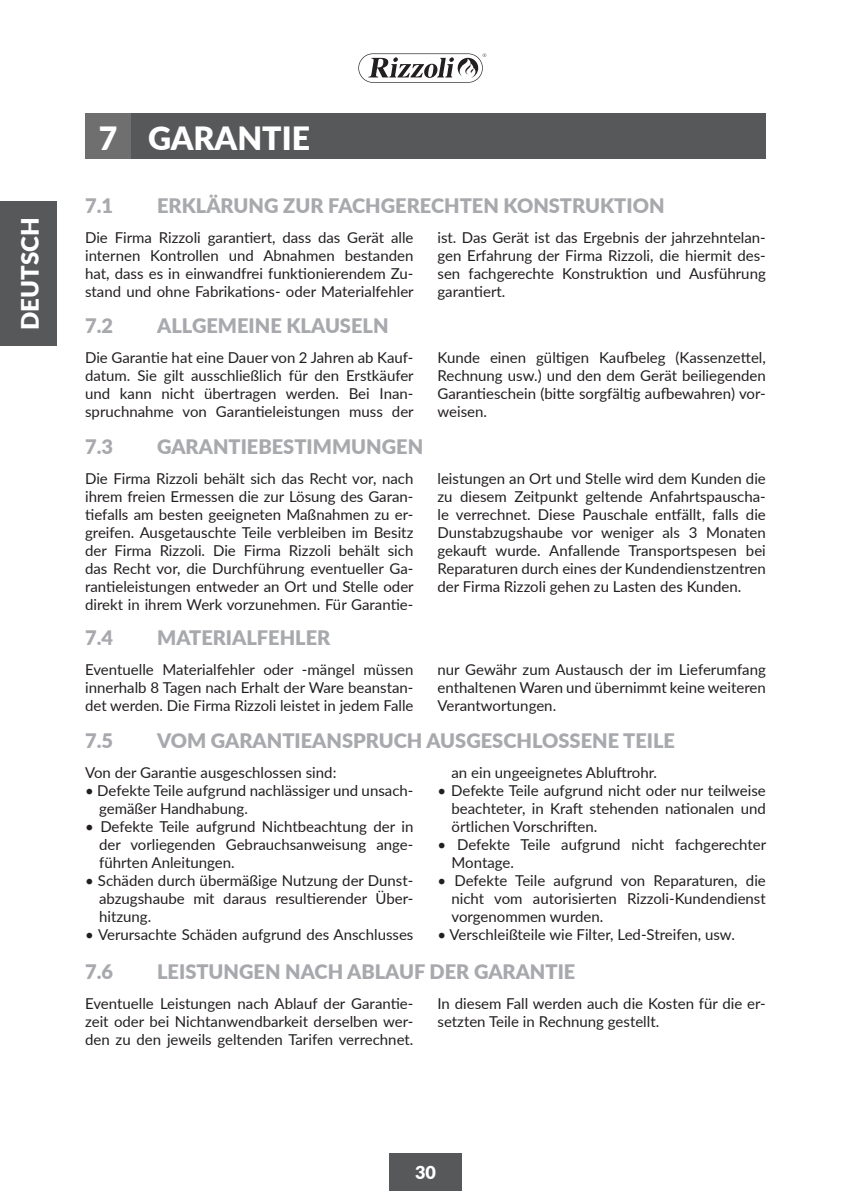
<style>
.page{position:relative;width:851px;height:1191px;background:#fff}
.page>*{position:absolute;margin:0;border:0;box-sizing:border-box;transform-origin:0 0}
.t1{font:900 32px "Lato";color:#fff}
.t2{font:900 24px "Lato";color:#fff}
.t3{font:900 20px "Lato";color:#a8a9ad}
.t4{font:900 18px "Lato";color:#fff}
.Normale{font:15px/18px "Lato";color:#231f20;text-align:justify}
</style>
<div class="page">
<svg style="left:358px;top:53px;width:128px;height:30px"></svg>
<div style="left:0;top:202px;width:56px;height:144px;background:#57585a"></div>
<div style="left:389px;top:1153px;width:72px;height:38px;background:#57585a"></div>
<div style="left:85px;top:113px;width:46px;height:46px;background:#706f6f"></div>
<div style="left:131px;top:113px;width:634px;height:46px;background:#57585a"></div>
<h2 class="t2" style="left:12px;top:330px;width:114px;rotate:-90deg">DEUTSCH</h2>
<p class="t1" style="left:99px;top:114px;width:20px">7</p>
<p class="t1" style="left:148px;top:114px;width:163px">GARANTIE</p>
<p class="t3" style="left:85px;top:191px;width:29px">7.1</p>
<p class="t3" style="left:157px;top:191px;width:509px">ERKLÄRUNG ZUR FACHGERECHTEN KONSTRUKTION</p>
<p class="Normale" style="left:85px;top:228px;width:330px">Die Firma Rizzoli garantiert, dass das Gerät alle internen Kontrollen und Abnahmen bestanden hat, dass es in einwandfrei funktionierendem Zu&shy;stand und ohne Fabrikations- oder Materialfehler</p>
<p class="Normale" style="left:437px;top:228px;width:330px">ist. Das Gerät ist das Ergebnis der jahrzehntelan&shy;gen Erfahrung der Firma Rizzoli, die hiermit des&shy;sen fachgerechte Konstruktion und Ausführung garantiert.</p>
<p class="t3" style="left:85px;top:311px;width:29px">7.2</p>
<p class="t3" style="left:157px;top:311px;width:233px">ALLGEMEINE KLAUSELN</p>
<p class="Normale" style="left:85px;top:348px;width:330px">Die Garantie hat eine Dauer von 2 Jahren ab Kauf&shy;datum. Sie gilt ausschließlich für den Erstkäufer und kann nicht übertragen werden. Bei Inan&shy;spruchnahme von Garantieleistungen muss der</p>
<p class="Normale" style="left:437px;top:348px;width:330px">Kunde einen gültigen Kaufbeleg (Kassenzettel, Rechnung usw.) und den dem Gerät beiliegenden Garantieschein (bitte sorgfältig aufbewahren) vor&shy;weisen.</p>
<p class="t3" style="left:85px;top:431px;width:29px">7.3</p>
<p class="t3" style="left:157px;top:431px;width:267px">GARANTIEBESTIMMUNGEN</p>
<p class="Normale" style="left:85px;top:468px;width:330px">Die Firma Rizzoli behält sich das Recht vor, nach ihrem freien Ermessen die zur Lösung des Garan&shy;tiefalls am besten geeigneten Maßnahmen zu er&shy;greifen. Ausgetauschte Teile verbleiben im Besitz der Firma Rizzoli. Die Firma Rizzoli behält sich das Recht vor, die Durchführung eventueller Ga&shy;rantieleistungen entweder an Ort und Stelle oder direkt in ihrem Werk vorzunehmen. Für Garantie-</p>
<p class="Normale" style="left:437px;top:468px;width:330px">leistungen an Ort und Stelle wird dem Kunden die zu diesem Zeitpunkt geltende Anfahrtspauscha&shy;le verrechnet. Diese Pauschale entfällt, falls die Dunstabzugshaube vor weniger als 3 Monaten gekauft wurde. Anfallende Transportspesen bei Reparaturen durch eines der Kundendienstzentren der Firma Rizzoli gehen zu Lasten des Kunden.</p>
<p class="t3" style="left:85px;top:622px;width:29px">7.4</p>
<p class="t3" style="left:157px;top:622px;width:175px">MATERIALFEHLER</p>
<p class="Normale" style="left:85px;top:660px;width:330px">Eventuelle Materialfehler oder -mängel müssen innerhalb 8 Tagen nach Erhalt der Ware beanstan&shy;det werden. Die Firma Rizzoli leistet in jedem Falle</p>
<p class="Normale" style="left:437px;top:660px;width:330px">nur Gewähr zum Austausch der im Lieferumfang enthaltenen Waren und übernimmt keine weiteren Verantwortungen.</p>
<p class="t3" style="left:85px;top:726px;width:29px">7.5</p>
<p class="t3" style="left:157px;top:726px;width:519px">VOM GARANTIEANSPRUCH AUSGESCHLOSSENE TEILE</p>
<p class="Normale" style="left:85px;top:763px;width:253px">Von der Garantie ausgeschlossen sind:</p>
<p class="Normale" style="left:99px;top:781px;width:316px;text-indent:-14px">• Defekte Teile aufgrund nachlässiger und unsach&shy;gemäßer Handhabung.</p>
<p class="Normale" style="left:99px;top:817px;width:316px;text-indent:-14px">• Defekte Teile aufgrund Nichtbeachtung der in der vorliegenden Gebrauchsanweisung ange&shy;führten Anleitungen.</p>
<p class="Normale" style="left:99px;top:871px;width:316px;text-indent:-14px">• Schäden durch übermäßige Nutzung der Dunst&shy;abzugshaube mit daraus resultierender Über&shy;hitzung.</p>
<p class="Normale" style="left:85px;top:925px;width:330px">• Verursachte Schäden aufgrund des Anschlusses</p>
<p class="Normale" style="left:451px;top:763px;width:207px">an ein ungeeignetes Abluftrohr.</p>
<p class="Normale" style="left:451px;top:781px;width:316px;text-indent:-14px">• Defekte Teile aufgrund nicht oder nur teilweise beachteter, in Kraft stehenden nationalen und örtlichen Vorschriften.</p>
<p class="Normale" style="left:451px;top:835px;width:316px;text-indent:-14px">• Defekte Teile aufgrund nicht fachgerechter<br>Montage.</p>
<p class="Normale" style="left:451px;top:871px;width:316px;text-indent:-14px">• Defekte Teile aufgrund von Reparaturen, die nicht vom autorisierten Rizzoli-Kundendienst vorgenommen wurden.</p>
<p class="Normale" style="left:437px;top:925px;width:299px">• Verschleißteile wie Filter, Led-Streifen, usw.</p>
<p class="t3" style="left:85px;top:957px;width:29px">7.6</p>
<p class="t3" style="left:157px;top:957px;width:419px">LEISTUNGEN NACH ABLAUF DER GARANTIE</p>
<p class="Normale" style="left:85px;top:994px;width:330px">Eventuelle Leistungen nach Ablauf der Garantie&shy;zeit oder bei Nichtanwendbarkeit derselben wer&shy;den zu den jeweils geltenden Tarifen verrechnet.</p>
<p class="Normale" style="left:437px;top:994px;width:330px">In diesem Fall werden auch die Kosten für die er&shy;setzten Teile in Rechnung gestellt.</p>
<p class="t4" style="left:415px;top:1158px;width:22px">30</p>
</div>
